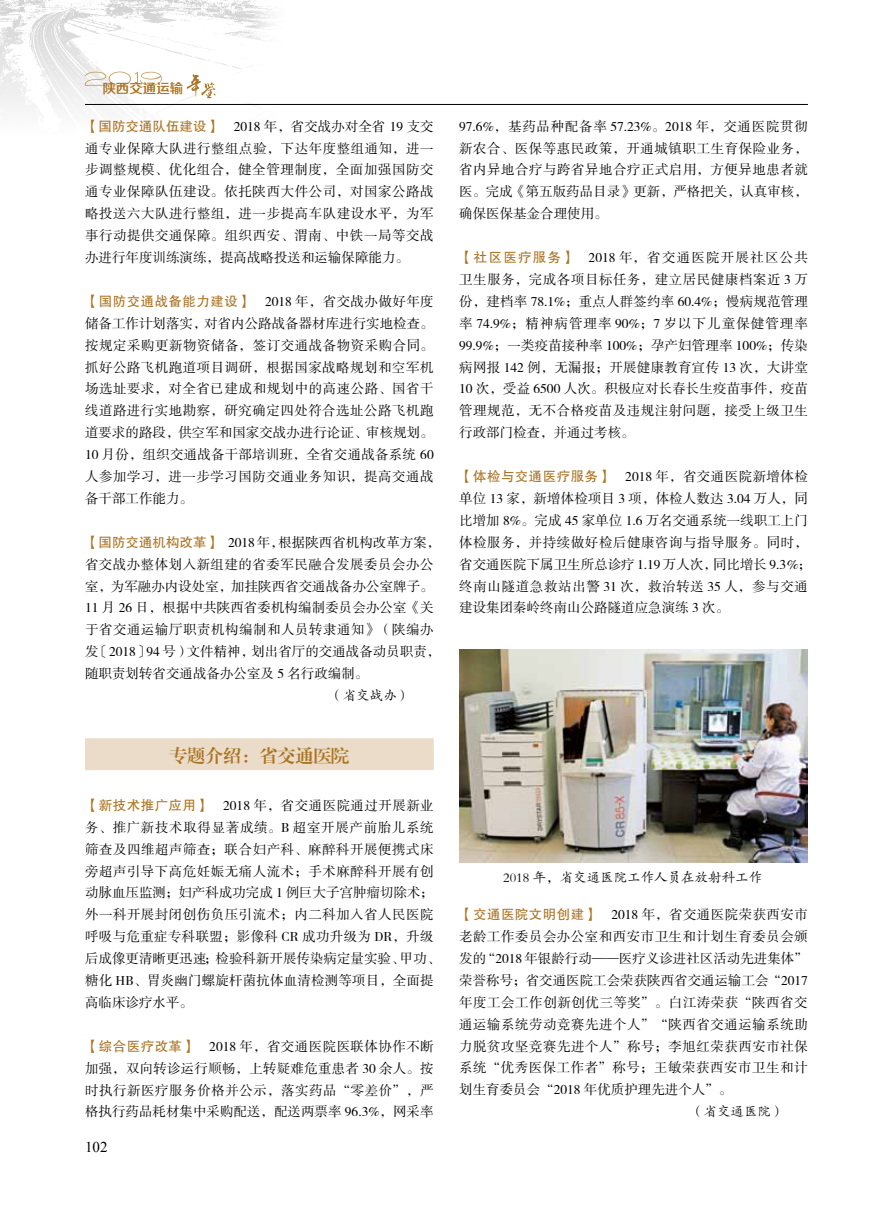
<style>
.page{position:relative;width:893px;height:1212px;background:#fff}
.page>*{position:absolute;margin:0;border:0;box-sizing:border-box;transform-origin:0 0}
.t1{font:18px "FZXBSK GBK1 0";color:#aa7322}
.t2{font:15px "Times New Roman";color:#000}
.t3{font:13.5px/21.9px "FZSSK GBK1 0";letter-spacing:.01em;color:#000;text-align:justify}
.t4{font:13.5px/21.9px "FZSSK GBK1 0";letter-spacing:.03em;color:#000}
.t5{font:13.5px "FZKTK GBK1 0";color:#000}
.t6{font:13.5px "FZZZHONGJW GB1 0";color:#aa7322}
.s1{font-family:"FZHTK GBK1 0";color:#aa7322}
</style>
<div class="page">
<img style="left:0;top:0;width:272px;height:108px">
<hr style="left:85px;top:104px;width:723px;height:1px;background:#000">
<svg style="left:187px;top:74px;width:29px;height:24px"></svg>
<svg style="left:85px;top:72px;width:77px;height:14px"></svg>
<div style="left:85px;top:738px;width:349px;height:32px;background:#eadcc8"></div>
<img style="left:459px;top:649px;width:349px;height:213px">
<p class="t6" style="left:102px;top:81px;width:82px">陕西交通运输</p>
<p class="t3" style="left:85px;top:116px;width:350px"><span class="s1">【国防交通队伍建设】　</span>2018 年，省交战办对全省 19 支交通专业保障大队进行整组点验，下达年度整组通知，进一步调整规模、优化组合，健全管理制度，全面加强国防交通专业保障队伍建设。依托陕西大件公司，对国家公路战略投送六大队进行整组，进一步提高车队建设水平，为军事行动提供交通保障。组织西安、渭南、中铁一局等交战办进行年度训练演练，提高战略投送和运输保障能力。</p>
<p class="t3" style="left:85px;top:291px;width:350px"><span class="s1">【国防交通战备能力建设】　</span>2018 年，省交战办做好年度储备工作计划落实，对省内公路战备器材库进行实地检查。按规定采购更新物资储备，签订交通战备物资采购合同。抓好公路飞机跑道项目调研，根据国家战略规划和空军机场选址要求，对全省已建成和规划中的高速公路、国省干线道路进行实地勘察，研究确定四处符合选址公路飞机跑道要求的路段，供空军和国家交战办进行论证、审核规划。10 月份，组织交通战备干部培训班，全省交通战备系统 60人参加学习，进一步学习国防交通业务知识，提高交通战备干部工作能力。</p>
<p class="t3" style="left:85px;top:532px;width:357px;text-align:left"><span class="s1">【国防交通机构改革】　</span>2018年，根据陕西省机构改革方案，省交战办整体划入新组建的省委军民融合发展委员会办公室，为军融办内设处室，加挂陕西省交通战备办公室牌子。<br>11 月 26 日，根据中共陕西省委机构编制委员会办公室《关于省交通运输厅职责机构编制和人员转隶通知》（陕编办发〔2018〕94 号）文件精神，划出省厅的交通战备动员职责，随职责划转省交通战备办公室及 5 名行政编制。</p>
<p class="t5" style="left:329px;top:688px;width:82px">（省交战办）</p>
<h1 class="t1" style="left:169px;top:746px;width:181px">专题介绍：省交通医院</h1>
<p class="t4" style="left:85px;top:795px;width:357px"><span class="s1">【新技术推广应用】　</span>2018 年，省交通医院通过开展新业务、推广新技术取得显著成绩。B 超室开展产前胎儿系统筛查及四维超声筛查；联合妇产科、麻醉科开展便携式床旁超声引导下高危妊娠无痛人流术；手术麻醉科开展有创动脉血压监测；妇产科成功完成 1 例巨大子宫肿瘤切除术；外一科开展封闭创伤负压引流术；内二科加入省人民医院呼吸与危重症专科联盟；影像科 CR 成功升级为 DR，升级后成像更清晰更迅速；检验科新开展传染病定量实验、甲功、糖化 HB、胃炎幽门螺旋杆菌抗体血清检测等项目，全面提高临床诊疗水平。</p>
<p class="t3" style="left:85px;top:1036px;width:350px"><span class="s1">【综合医疗改革】　</span>2018 年，省交通医院医联体协作不断加强，双向转诊运行顺畅，上转疑难危重患者 30 余人。按时执行新医疗服务价格并公示，落实药品“零差价”，严格执行药品耗材集中采购配送，配送两票率 96.3%，网采率</p>
<p class="t2" style="left:85px;top:1137px;width:24px">102</p>
<p class="t3" style="left:459px;top:116px;width:350px">97.6%，基药品种配备率 57.23%。2018 年，交通医院贯彻新农合、医保等惠民政策，开通城镇职工生育保险业务，省内异地合疗与跨省异地合疗正式启用，方便异地患者就医。完成《第五版药品目录》更新，严格把关，认真审核，确保医保基金合理使用。</p>
<p class="t3" style="left:459px;top:247px;width:350px"><span class="s1">【社区医疗服务】　</span>2018 年，省交通医院开展社区公共卫生服务，完成各项目标任务，建立居民健康档案近 3 万份，建档率 78.1%；重点人群签约率 60.4%；慢病规范管理率 74.9%；精神病管理率 90%；7 岁以下儿童保健管理率99.9%；一类疫苗接种率 100%；孕产妇管理率 100%；传染病网报 142 例，无漏报；开展健康教育宣传 13 次，大讲堂10 次，受益 6500 人次。积极应对长春长生疫苗事件，疫苗管理规范，无不合格疫苗及违规注射问题，接受上级卫生行政部门检查，并通过考核。</p>
<p class="t3" style="left:459px;top:466px;width:354px;text-align:left"><span class="s1">【体检与交通医疗服务】　</span>2018 年，省交通医院新增体检单位 13 家，新增体检项目 3 项，体检人数达 3.04 万人，同比增加 8%。完成 45 家单位 1.6 万名交通系统一线职工上门体检服务，并持续做好检后健康咨询与指导服务。同时，省交通医院下属卫生所总诊疗 1.19 万人次，同比增长 9.3％；终南山隧道急救站出警 31 次，救治转送 35 人，参与交通建设集团秦岭终南山公路隧道应急演练 3 次。</p>
<p class="t5" style="left:503px;top:870px;width:261px">2018 年，省交通医院工作人员在放射科工作</p>
<p class="t3" style="left:459px;top:904px;width:350px"><span class="s1">【交通医院文明创建】　</span>2018 年，省交通医院荣获西安市老龄工作委员会办公室和西安市卫生和计划生育委员会颁发的“2018 年银龄行动——医疗义诊进社区活动先进集体”荣誉称号；省交通医院工会荣获陕西省交通运输工会“2017年度工会工作创新创优三等奖”。白江涛荣获“陕西省交通运输系统劳动竞赛先进个人”“陕西省交通运输系统助力脱贫攻坚竞赛先进个人”称号；李旭红荣获西安市社保系统“优秀医保工作者”称号；王敏荣获西安市卫生和计划生育委员会“2018 年优质护理先进个人”。</p>
<p class="t5" style="left:690px;top:1104px;width:96px">（省交通医院）</p>
</div>
